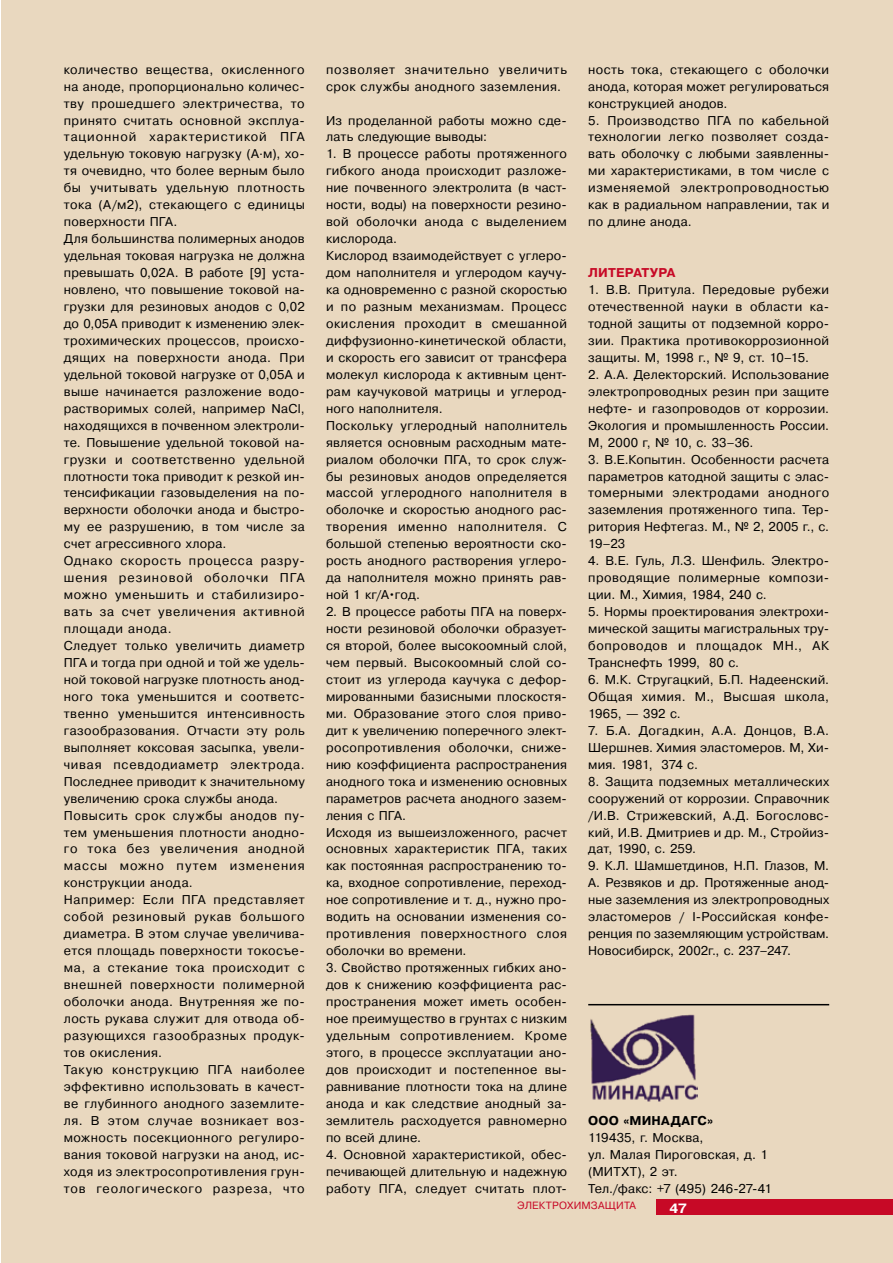
<style>
.page{position:relative;width:893px;height:1263px;background:#fff}
.page>*{position:absolute;margin:0;border:0;box-sizing:border-box;transform-origin:0 0}
.t1{font:700 13.5px "Pragmatica C";color:#fff}
.t2{font:12.75px/17px "Pragmatica C";letter-spacing:.025em;color:#000;text-align:justify}
.t3{font:12.75px/17px "Pragmatica C";letter-spacing:.005em;color:#000}
.t4{font:12.75px/17px "Pragmatica C";letter-spacing:.045em;color:#000}
.t5{font:700 12.75px "Pragmatica C";letter-spacing:.015em;color:#000}
.t6{font:700 12.75px "Pragmatica C";letter-spacing:.015em;color:#c70926}
.t7{font:10.5px "Pragmatica C";letter-spacing:.01em;color:#c70926}
</style>
<div class="page">
<div style="left:2px;top:0;width:891px;height:1263px;background:#e9d8bf"></div>
<div style="left:656px;top:1199px;width:237px;height:16px;background:#c70926"></div>
<img style="left:590px;top:1014px;width:107px;height:88px">
<hr style="left:588px;top:1004px;width:241px;height:1px;background:#000">
<p class="t2" style="left:64px;top:61px;width:242px;text-align:left">количество вещества, окисленного на аноде, пропорционально количес&shy;тву прошедшего электричества, то принято считать основной эксплуа&shy;тационной характеристикой ПГА удельную токовую нагрузку (А.м), хо&shy;тя очевидно, что более верным было бы учитывать удельную плотность тока (А/м2), стекающего с единицы поверхности ПГА.<br>Для большинства полимерных анодов удельная токовая нагрузка не должна превышать 0,02А. В работе [9] уста&shy;новлено, что повышение токовой на&shy;грузки для резиновых анодов с 0,02 до 0,05А приводит к изменению элек&shy;трохимических процессов, происхо&shy;дящих на по-верхности анода. При удельной токовой нагрузке от 0,05А и выше начинается разложение водо&shy;растворимых солей, например NaCl, находящихся в почвенном электроли&shy;те. Повышение удельной токовой на&shy;грузки и соответственно удельной плотности тока приводит к резкой ин&shy;тенсификации газовыделения на по&shy;верхности оболочки анода и быстро&shy;му ее разрушению, в том числе за счет агрессивного хлора.<br>Однако скорость процесса разру&shy;шения резиновой оболочки ПГА можно уменьшить и стабилизиро&shy;вать за счет увеличения активной площади анода.<br>Следует только увеличить диаметр ПГА и тогда при одной и той же удель&shy;ной токовой нагрузке плотность анод&shy;ного тока уменьшится и соответс&shy;твенно уменьшится интенсивность газообразования. Отчасти эту роль выполняет коксовая засыпка, увели&shy;чивая псевдодиаметр электрода.<br>Последнее приводит к значительному увеличению срока службы анода.<br>Повысить срок службы анодов пу&shy;тем уменьшения плотности анодно&shy;го тока без увеличения анодной массы можно путем изменения конструкции анода.<br>Например: Если ПГА представляет собой резиновый рукав большого диаметра. В этом случае увеличива&shy;ется площадь поверхности токосъе&shy;ма, а стекание тока происходит с внешней поверхности полимерной оболочки анода. Внутренняя же по&shy;лость рукава служит для отвода об&shy;разующихся газообразных продук&shy;тов окисления.<br>Такую конструкцию ПГА наиболее эффективно использовать в качест&shy;ве глубинного анодного заземлите&shy;ля. В этом случае возникает воз&shy;можность посекционного регулиро&shy;вания токовой нагрузки на анод, ис&shy;ходя из электросопротивления грун&shy;тов геологического разреза, что</p>
<p class="t4" style="left:326px;top:61px;width:242px">позволяет значительно увеличить срок службы анодного заземления.</p>
<p class="t2" style="left:326px;top:112px;width:242px">Из проделанной работы можно сде&shy;лать следующие выводы:</p>
<p class="t2" style="left:326px;top:146px;width:242px;text-align:left">1. В процессе работы протяженного гибкого анода происходит разложе&shy;ние почвенного электролита (в част&shy;ности, воды) на поверхности резино&shy;вой оболочки анода с выделением кислорода.<br>Кислород взаимодействует с углеро&shy;дом наполнителя и углеродом каучу&shy;ка одновременно с разной скоростью и по разным механизмам. Процесс окисления проходит в смешанной диффузионно-кинетической области, и скорость его зависит от трансфера молекул кислорода к активным цент&shy;рам каучуковой матрицы и углерод&shy;ного наполнителя.<br>Поскольку углеродный наполнитель является основным расходным мате&shy;риалом оболочки ПГА, то срок служ&shy;бы резиновых анодов определяется массой углеродного наполнителя в оболочке и скоростью анодного рас&shy;творения именно наполнителя. С большой степенью вероятности ско&shy;рость анодного растворения углеро&shy;да наполнителя можно принять рав&shy;ной 1 кг/А·год.</p>
<p class="t2" style="left:326px;top:603px;width:242px;text-align:left">2. В процессе работы ПГА на поверх&shy;ности резиновой оболочки образует&shy;ся второй, более высокоомный слой, чем первый. Высокоомный слой со&shy;стоит из углерода каучука с дефор&shy;мированными базисными плоскостя&shy;ми. Образо-ва-ние этого слоя приво&shy;дит к увеличению поперечного элект&shy;росопротивления оболочки, сниже&shy;нию коэффициента распространения анодного тока и изменению основных параметров расчета анодного зазем&shy;ления с ПГА.<br>Исходя из вышеизложенного, расчет основных характеристик ПГА, таких как по-стоянная распространению то&shy;ка, входное сопротивление, переход&shy;ное сопротивление и т. д., нужно про&shy;водить на основании изменения со&shy;противления поверхностного слоя оболочки во времени.</p>
<p class="t2" style="left:326px;top:959px;width:242px">3. Свойство протяженных гибких ано&shy;дов к снижению коэффициента рас&shy;пространения может иметь особен&shy;ное преимущество в грунтах с низким удель-ным сопротивлением. Кроме этого, в процессе эксплуатации ано&shy;дов происходит и постепенное вы&shy;равнивание плотности тока на длине анода и как следствие анодный за&shy;землитель расходуется равномерно по всей длине.</p>
<p class="t2" style="left:326px;top:1146px;width:242px">4. Основной характеристикой, обес&shy;печивающей длительную и надежную работу ПГА, следует считать плот-</p>
<p class="t2" style="left:588px;top:61px;width:242px">ность тока, стекающего с оболочки анода, которая может регулироваться конструкцией анодов.</p>
<p class="t2" style="left:588px;top:112px;width:242px">5. Производство ПГА по кабельной технологии легко позволяет созда&shy;вать оболочку с любыми заявленны&shy;ми характеристиками, в том числе с изменяемой электропроводностью как в радиальном направлении, так и по длине анода.</p>
<p class="t6" style="left:588px;top:266px;width:89px">ЛИТЕРАТУРA</p>
<p class="t2" style="left:588px;top:281px;width:242px">1. В.В. Притула. Передовые рубежи отечественной науки в области ка&shy;тодной защиты от подземной корро&shy;зии. Практика противокоррозионной защиты. М , 1998 г., № 9, ст. 10–15.</p>
<p class="t2" style="left:588px;top:366px;width:242px">2. А.А. Делекторский. Использование электропроводных резин при защите нефте- и газопроводов от коррозии.<br>Экология и промышленность России.<br>М , 2000 г, № 10, с. 33–36.</p>
<p class="t2" style="left:588px;top:451px;width:242px">3. В.Е.Копытин. Особенности расчета параметров катодной защиты с элас&shy;томерными электродами анодного заземления протяженного типа. Тер&shy;ритория Нефтегаз. М ., № 2, 2005 г., с.<br>19–23</p>
<p class="t2" style="left:588px;top:552px;width:242px;text-align:left">4. В.Е. Гуль, Л .З. Шенфиль. Электро&shy;про-водящие полимерные компози&shy;ции. М ., Химия, 1984, 240 с.</p>
<p class="t2" style="left:588px;top:603px;width:242px">5. Нормы проектирования электрохи&shy;мической защиты магистральных тру&shy;бопроводов и площадок М Н., АК Транс-нефть 1999, 80 с.</p>
<p class="t2" style="left:588px;top:671px;width:242px">6. М .К. Стругацкий, Б.П. Надеенский.<br>Общая химия. М ., Высшая школа, 1965, — 392 с.</p>
<p class="t2" style="left:588px;top:722px;width:242px">7. Б.А. Догадкин, А.А. Донцов, В.А.<br>Шерш-нев. Химия эластомеров. М , Хи&shy;мия. 1981, 374 с.</p>
<p class="t2" style="left:588px;top:773px;width:242px">8. Защита подземных металлических сооружений от коррозии. Справочник /И.В. Стри-жевский, А.Д. Богословс&shy;кий, И.В. Дмитриев и др. М ., Стройиз&shy;дат, 1990, с. 259.</p>
<p class="t3" style="left:588px;top:858px;width:242px">9. К.Л . Шамшетдинов, Н.П. Глазов, М .<br>А. Рез-вяков и др. Протяженные анод&shy;ные заземления из электропроводных эластомеров / I-Российская конфе&shy;ренция по заземляющим устройствам.<br>Новосибирск, 2002г., с. 237–247.</p>
<p class="t5" style="left:588px;top:1113px;width:126px">ООО «МИНАДАГС»</p>
<p class="t2" style="left:588px;top:1129px;width:185px;text-align:left">119435, г. Москва,<br>ул. Малая Пироговская, д. 1 (М ИТХТ), 2 эт.<br>Тел./факс: +7 (495) 246-27-41</p>
<p class="t7" style="left:517px;top:1199px;width:30px">электро</p>
<p class="t7" style="left:567px;top:1199px;width:57px">химзащита</p>
<p class="t1" style="left:669px;top:1200px;width:18px">47</p>
</div>
